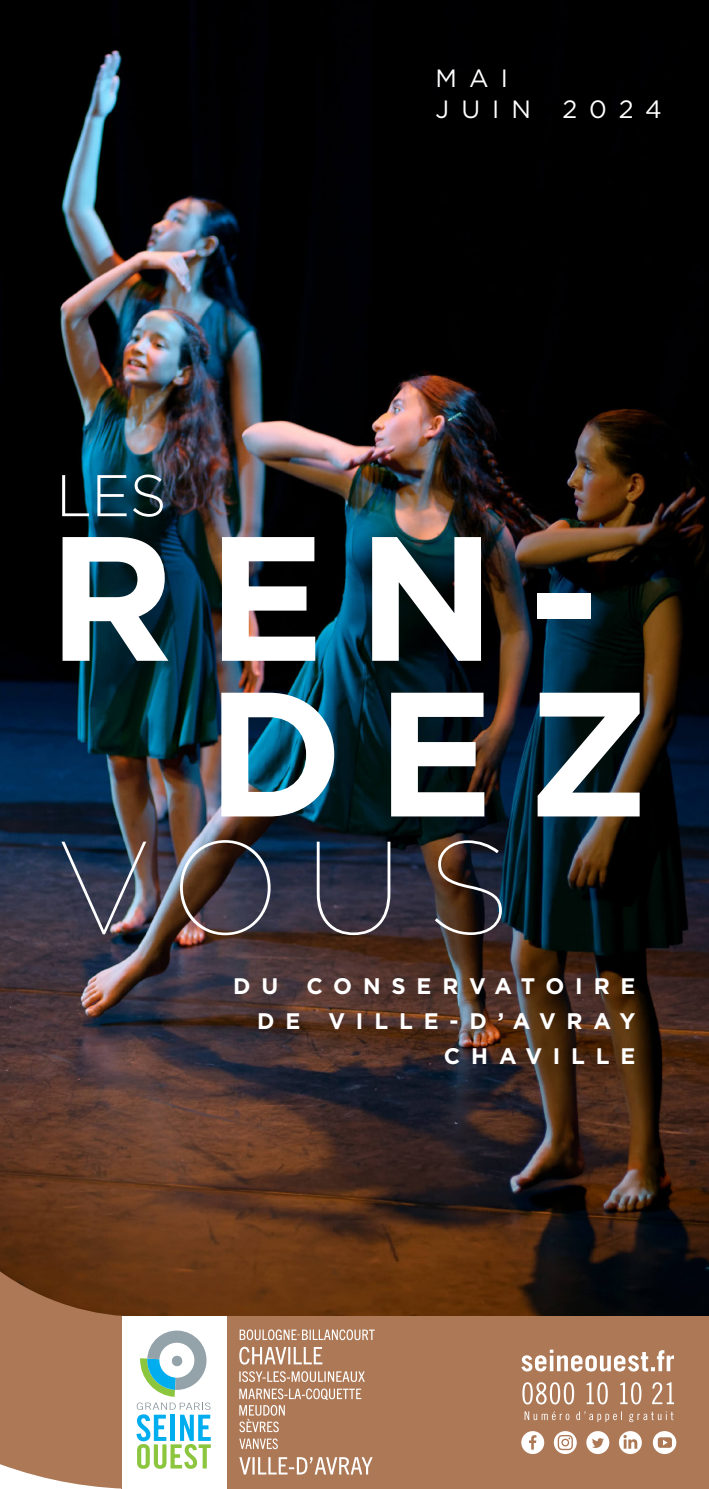
<style>
.page{position:relative;width:709px;height:1489px;background:#fff}
.page>*{position:absolute;margin:0;border:0;box-sizing:border-box;transform-origin:0 0}
.t1{font:700 176.75px "Gotham";letter-spacing:.19em;color:#fff}
.t2{font:100 131.25px "Gotham";color:#fff}
.t3{font:300 58.75px "Gotham";color:#fff}
.t4{font:25px "Gotham";letter-spacing:.49em;color:#fff}
.t5{font:700 22.5px/35px "Gotham";letter-spacing:.49em;color:#fff;text-align:right}
</style>
<div class="page">
<img style="left:0;top:0;width:709px;height:1316px">
<div style="left:122px;top:1316px;width:587px;height:172px;background:#ac7856"></div>
<svg style="left:240px;top:1329px;width:135px;height:10px"></svg>
<svg style="left:239px;top:1346px;width:83px;height:18px"></svg>
<svg style="left:239px;top:1371px;width:126px;height:10px"></svg>
<svg style="left:239px;top:1388px;width:122px;height:43px"></svg>
<svg style="left:239px;top:1438px;width:39px;height:10px"></svg>
<svg style="left:239px;top:1457px;width:133px;height:17px"></svg>
<div style="left:122px;top:1316px;width:104px;height:172px;background:#fff"></div>
<svg style="left:0;top:1271px;width:211px;height:217px"></svg>
<svg style="left:521px;top:1349px;width:153px;height:22px"></svg>
<svg style="left:522px;top:1382px;width:152px;height:22px"></svg>
<svg style="left:524px;top:1411px;width:149px;height:10px"></svg>
<svg style="left:521px;top:1431px;width:23px;height:22px"></svg>
<svg style="left:554px;top:1431px;width:23px;height:22px"></svg>
<svg style="left:586px;top:1431px;width:23px;height:22px"></svg>
<svg style="left:619px;top:1431px;width:23px;height:22px"></svg>
<svg style="left:653px;top:1430px;width:23px;height:23px"></svg>
<svg style="left:657px;top:1437px;width:15px;height:10px"></svg>
<p class="t4" style="left:435px;top:62px;width:74px">MAI</p>
<p class="t4" style="left:435px;top:93px;width:227px">JUIN 2024</p>
<p class="t3" style="left:56px;top:458px;width:112px">LES</p>
<p class="t1" style="left:48px;top:481px;width:553px">REN-</p>
<p class="t1" style="left:207px;top:636px;width:445px">DEZ</p>
<p class="t2" style="left:57px;top:806px;width:455px">VOUS</p>
<p class="t5" style="left:233px;top:968px;width:404px">DU CONSERVATOIRE<br>DE VILLE-D’AVRAY<br>CHAVILLE</p>
</div>
